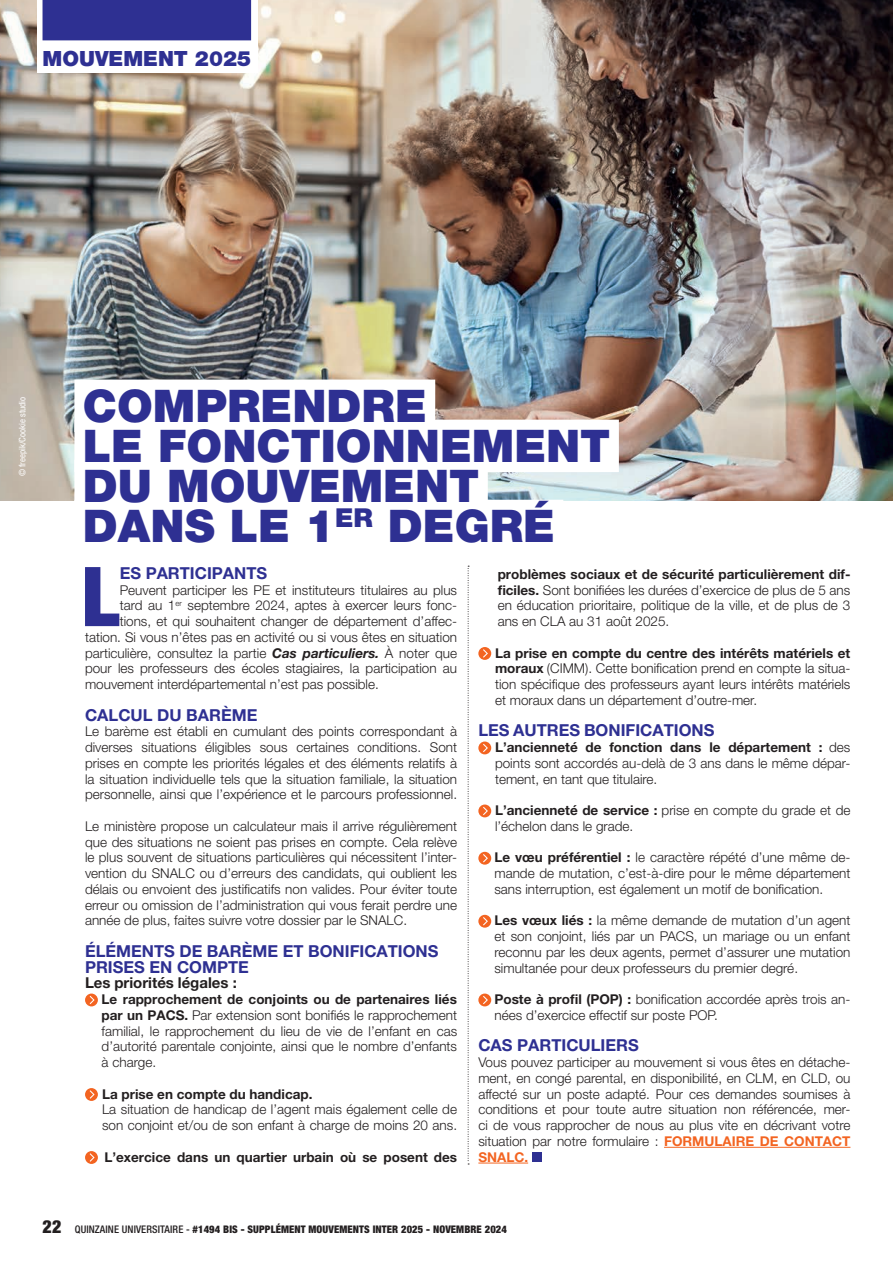
<style>
.page{position:relative;width:893px;height:1263px;background:#fff}
.page>*{position:absolute;margin:0;border:0;box-sizing:border-box;transform-origin:0 0}
.t1{font:900 condensed 82.65px "Helvetica Neue LT Pro";color:#2e3092}
.t2{font:900 45px/40px "Helvetica Neue LT Pro";color:#2e3092}
.t3{font:900 21px "Helvetica Neue LT Pro";color:#2e3092}
.t4{font:900 condensed 18px "Helvetica Neue LT Pro";color:#231f20}
.t5{font:700 16.5px/15.8px "Helvetica Neue LT Pro";color:#2e3092}
.t6{font:700 15px "Helvetica Neue LT Pro";color:#231f20}
.t7{font:300 13.5px/15.8px "Helvetica Neue LT Pro";color:#231f20;text-align:justify}
.t8{font:700 13.5px "Helvetica Neue LT Pro";color:#231f20}
.t9{font:900 condensed 10.5px "Helvetica Neue LT Pro";letter-spacing:.01em;color:#231f20}
.t10{font:condensed 9px "Helvetica Neue LT Pro";color:#fff}
.s1{font-weight:700}
.s2{font-weight:700;color:#f36421}
.s3{font-weight:700;font-style:italic}
.s4{font-weight:500}
</style>
<div class="page">
<svg style="left:85px;top:993px;width:13px;height:13px"></svg>
<svg style="left:90px;top:996px;width:5px;height:8px"></svg>
<svg style="left:85px;top:1088px;width:13px;height:13px"></svg>
<svg style="left:90px;top:1090px;width:5px;height:9px"></svg>
<svg style="left:85px;top:1151px;width:13px;height:13px"></svg>
<svg style="left:90px;top:1153px;width:5px;height:9px"></svg>
<svg style="left:468px;top:566px;width:1px;height:598px"></svg>
<img style="left:0;top:0;width:893px;height:500px">
<div style="left:74px;top:380px;width:361px;height:52px;background:#fff"></div>
<div style="left:74px;top:420px;width:545px;height:52px;background:#fff"></div>
<div style="left:74px;top:460px;width:414px;height:52px;background:#fff"></div>
<hr style="left:664px;top:1147px;width:186px;height:1px;background:#f36421">
<hr style="left:478px;top:1163px;width:50px;height:1px;background:#f36421">
<svg style="left:478px;top:647px;width:13px;height:13px"></svg>
<svg style="left:483px;top:649px;width:5px;height:9px"></svg>
<svg style="left:478px;top:741px;width:13px;height:13px"></svg>
<svg style="left:483px;top:744px;width:5px;height:8px"></svg>
<svg style="left:478px;top:804px;width:13px;height:13px"></svg>
<svg style="left:483px;top:807px;width:5px;height:8px"></svg>
<svg style="left:478px;top:852px;width:13px;height:13px"></svg>
<svg style="left:483px;top:854px;width:5px;height:8px"></svg>
<svg style="left:478px;top:915px;width:13px;height:13px"></svg>
<svg style="left:483px;top:917px;width:5px;height:8px"></svg>
<div style="left:478px;top:993px;width:13px;height:13px;background:#f36421;border-radius:50%"></div>
<svg style="left:483px;top:996px;width:5px;height:8px"></svg>
<div style="left:532px;top:1152px;width:9px;height:10px;background:#2e3092"></div>
<div style="left:37px;top:0;width:220px;height:72px;background:#fff"></div>
<div style="left:43px;top:0;width:208px;height:40px;background:#2e3092"></div>
<h3 class="t3" style="left:43px;top:46px;width:210px">MOUVEMENT 2025</h3>
<p class="t10" style="left:17px;top:476px;width:81px;rotate:-90deg">© freepik/Cookie studio</p>
<h2 class="t2" style="left:83px;top:386px;width:529px">COMPRENDRE<br>LE FONCTIONNEMENT<br>DU MOUVEMENT<br>DANS LE 1<sup>ER</sup> DEGRÉ</h2>
<p class="t7" style="left:498px;top:566px;width:354px"><span class="s1">problèmes sociaux et de sécurité particulièrement dif&shy;ficiles.</span> Sont bonifiées les durées d’exercice de plus de 5 ans en éducation prioritaire, politique de la ville, et de plus de 3 ans en CLA au 31 août 2025.</p>
<p class="t7" style="left:495px;top:645px;width:357px"><span class="s1">La prise en compte du centre des intérêts matériels et moraux</span> (CIMM). Cette bonification prend en compte la situa&shy;tion spécifique des professeurs ayant leurs intérêts matériels et moraux dans un département d’outre-mer.</p>
<p class="t5" style="left:478px;top:722px;width:238px">LES AUTRES BONIFICATIONS</p>
<p class="t7" style="left:495px;top:739px;width:357px"><span class="s1">L’ancienneté de fonction dans le département :</span> des points sont accordés au-delà de 3 ans dans le même dépar&shy;tement, en tant que titulaire.</p>
<p class="t7" style="left:495px;top:802px;width:357px"><span class="s1">L’ancienneté de service :</span> prise en compte du grade et de l’échelon dans le grade.</p>
<p class="t7" style="left:494px;top:849px;width:357px"><span class="s1">Le vœu préférentiel :</span> le caractère répété d’une même de&shy;mande de mutation, c’est-à-dire pour le même département sans interruption, est également un motif de bonification.</p>
<p class="t7" style="left:494px;top:912px;width:357px"><span class="s1">Les vœux liés :</span> la même demande de mutation d’un agent et son conjoint, liés par un PACS, un mariage ou un enfant reconnu par les deux agents, permet d’assurer une mutation simultanée pour deux professeurs du premier degré.</p>
<p class="t7" style="left:494px;top:991px;width:357px"><span class="s1">Poste à profil (POP) :</span> bonification accordée après trois an&shy;nées d’exercice effectif sur poste POP.</p>
<p class="t5" style="left:478px;top:1037px;width:162px">CAS PARTICULIERS</p>
<p class="t7" style="left:478px;top:1054px;width:374px">Vous pouvez participer au mouvement si vous êtes en détache&shy;ment, en congé parental, en disponibilité, en CLM, en CLD, ou affecté sur un poste adapté. Pour ces demandes soumises à conditions et pour toute autre situation non référencée, mer&shy;ci de vous rapprocher de nous au plus vite en décrivant votre situation par notre formulaire : <span class="s2">FORMULAIRE DE CONTACT SNALC.</span></p>
<h1 class="t1" style="left:81px;top:546px;width:40px">L</h1>
<p class="t5" style="left:120px;top:565px;width:149px">ES PARTICIPANTS</p>
<p class="t7" style="left:120px;top:582px;width:339px">Peuvent participer les PE et instituteurs titulaires au plus</p>
<p class="t7" style="left:120px;top:597px;width:339px">tard au 1<sup>er</sup> septembre 2024, aptes à exercer leurs fonc-</p>
<p class="t7" style="left:120px;top:613px;width:339px">tions, et qui souhaitent changer de département d’affec-</p>
<p class="t7" style="left:85px;top:629px;width:374px">tation. Si vous n’êtes pas en activité ou si vous êtes en situation</p>
<p class="t7" style="left:85px;top:645px;width:374px">particulière, consultez la partie <span class="s3">Cas particuliers.</span> À noter que</p>
<p class="t7" style="left:85px;top:660px;width:374px">pour les professeurs des écoles stagiaires, la participation au</p>
<p class="t7" style="left:85px;top:676px;width:295px">mouvement interdépartemental n’est pas possible.</p>
<p class="t5" style="left:85px;top:706px;width:174px">CALCUL DU BARÈME</p>
<p class="t7" style="left:85px;top:723px;width:374px">Le barème est établi en cumulant des points correspondant à diverses situations éligibles sous certaines conditions. Sont prises en compte les priorités légales et des éléments relatifs à la situation individuelle tels que la situation familiale, la situation personnelle, ainsi que l’expérience et le parcours professionnel.</p>
<p class="t7" style="left:85px;top:818px;width:374px">Le ministère propose un calculateur mais il arrive régulièrement que des situations ne soient pas prises en compte. Cela relève le plus souvent de situations particulières qui nécessitent l’inter&shy;vention du SNALC ou d’erreurs des candidats, qui oublient les délais ou envoient des justificatifs non valides. Pour éviter toute erreur ou omission de l’administration qui vous ferait perdre une année de plus, faites suivre votre dossier par le SNALC.</p>
<p class="t5" style="left:85px;top:943px;width:355px">ÉLÉMENTS DE BARÈME ET BONIFICATIONS<br>PRISES EN COMPTE</p>
<p class="t6" style="left:85px;top:974px;width:153px">Les priorités légales :</p>
<p class="t7" style="left:102px;top:991px;width:357px"><span class="s1">Le rapprochement de conjoints ou de partenaires liés par un PACS.</span> Par extension sont bonifiés le rapprochement familial, le rapprochement du lieu de vie de l’enfant en cas d’autorité parentale conjointe, ainsi que le nombre d’enfants à charge.</p>
<p class="t8" style="left:102px;top:1085px;width:212px">La prise en compte du handicap.</p>
<p class="t7" style="left:102px;top:1101px;width:357px">La situation de handicap de l’agent mais également celle de son conjoint et/ou de son enfant à charge de moins 20 ans.</p>
<p class="t8" style="left:104px;top:1148px;width:354px">L’exercice dans un quartier urbain où se posent des</p>
<h3 class="t4" style="left:43px;top:1216px;width:20px">22</h3>
<p class="t9" style="left:75px;top:1223px;width:434px"><span class="s4">QUINZAINE UNIVERSITAIRE -</span> #1494 BIS - SUPPLÉMENT MOUVEMENTS INTER 2025 - NOVEMBRE 2024</p>
</div>
